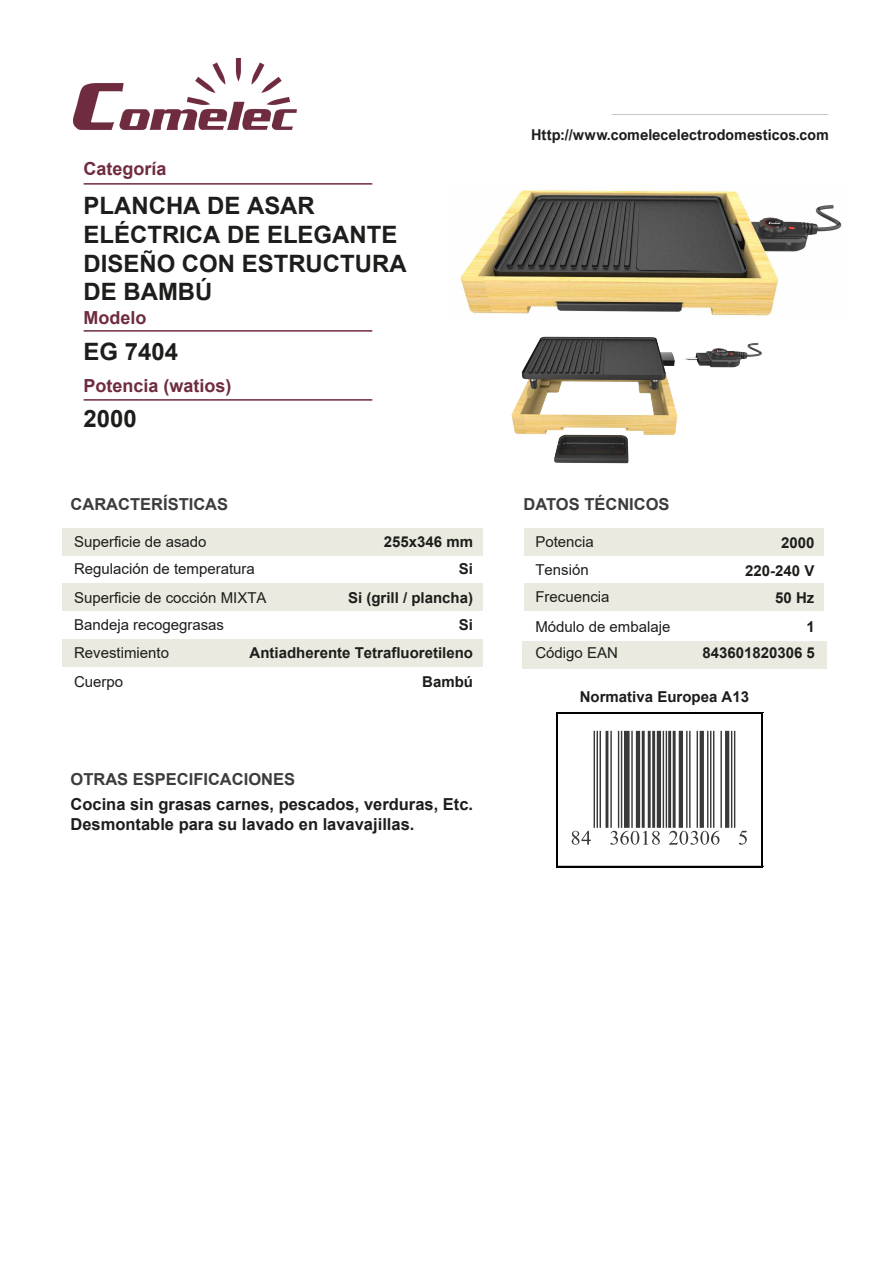
<style>
.page{position:relative;width:893px;height:1263px;background:#fff}
.page>*{position:absolute;margin:0;border:0;box-sizing:border-box;transform-origin:0 0}
.t1{font:700 23.85px/28.7px "Arial";color:#1d1d1b}
.t2{font:700 18px "Arial";color:#6f2c3f}
.t3{font:700 16.5px/19.8px "Arial";color:#1d1d1b}
.t4{font:700 16.5px "Arial";color:#3c3c3b}
.t5{font:15px/28.5px "Arial";color:#1d1d1b}
.t6{font:700 15px/28.5px "Arial";color:#1d1d1b;text-align:right}
.t7{font:700 15px "Arial Nova";color:#1d1d1b}
</style>
<div class="page">
<div style="left:63px;top:528px;width:420px;height:28px;background:#eaeae0"></div>
<div style="left:63px;top:583px;width:420px;height:28px;background:#eaeae0"></div>
<div style="left:63px;top:639px;width:420px;height:28px;background:#eaeae0"></div>
<div style="left:522px;top:641px;width:305px;height:28px;background:#eaeae0"></div>
<img style="left:73px;top:58px;width:223px;height:72px">
<hr style="left:84px;top:183px;width:288px;height:2px;background:#6f2c3f">
<hr style="left:84px;top:330px;width:288px;height:2px;background:#6f2c3f">
<hr style="left:84px;top:399px;width:288px;height:2px;background:#6f2c3f">
<div style="left:524px;top:528px;width:299px;height:28px;background:#eaeae0"></div>
<div style="left:524px;top:583px;width:299px;height:28px;background:#eaeae0"></div>
<img style="left:460px;top:190px;width:382px;height:127px">
<img style="left:511px;top:336px;width:251px;height:128px">
<hr style="left:556px;top:712px;width:2px;height:155px;background:#000">
<hr style="left:762px;top:712px;width:1px;height:155px;background:#000">
<hr style="left:556px;top:712px;width:207px;height:2px;background:#000">
<hr style="left:556px;top:866px;width:207px;height:1px;background:#000">
<p class="t2" style="left:84px;top:156px;width:85px">Categoría</p>
<h1 class="t1" style="left:84px;top:192px;width:324px">PLANCHA DE ASAR<br>ELÉCTRICA DE ELEGANTE<br>DISEÑO CON ESTRUCTURA<br>DE BAMBÚ</h1>
<p class="t2" style="left:84px;top:305px;width:65px">Modelo</p>
<h1 class="t1" style="left:84px;top:337px;width:96px">EG 7404</h1>
<p class="t2" style="left:84px;top:373px;width:150px">Potencia (watios)</p>
<h1 class="t1" style="left:84px;top:405px;width:55px">2000</h1>
<p class="t4" style="left:70px;top:492px;width:159px">CARACTERÍSTICAS</p>
<p class="t5" style="left:74px;top:527px;width:134px">Superficie de asado</p>
<p class="t6" style="left:384px;top:528px;width:91px">255x346 mm</p>
<p class="t5" style="left:74px;top:554px;width:182px">Regulación de temperatura</p>
<p class="t6" style="left:459px;top:555px;width:16px">Si</p>
<p class="t5" style="left:74px;top:583px;width:194px">Superficie de cocción MIXTA</p>
<p class="t6" style="left:348px;top:583px;width:127px">Si (grill / plancha)</p>
<p class="t5" style="left:74px;top:610px;width:152px">Bandeja recogegrasas</p>
<p class="t6" style="left:459px;top:610px;width:16px">Si</p>
<p class="t5" style="left:74px;top:638px;width:97px">Revestimiento</p>
<p class="t6" style="left:250px;top:639px;width:225px">Antiadherente Tetrafluoretileno</p>
<p class="t5" style="left:74px;top:667px;width:51px">Cuerpo</p>
<p class="t6" style="left:422px;top:667px;width:52px">Bambú</p>
<p class="t4" style="left:70px;top:767px;width:226px">OTRAS ESPECIFICACIONES</p>
<p class="t3" style="left:70px;top:795px;width:404px">Cocina sin grasas carnes, pescados, verduras, Etc.<br>Desmontable para su lavado en lavavajillas.</p>
<p class="t7" style="left:531px;top:126px;width:299px">Http://www.comelecelectrodomesticos.com</p>
<p class="t4" style="left:524px;top:492px;width:148px">DATOS TÉCNICOS</p>
<p class="t5" style="left:535px;top:527px;width:60px">Potencia<br>Tensión</p>
<p class="t5" style="left:535px;top:583px;width:76px">Frecuencia</p>
<p class="t6" style="left:745px;top:528px;width:71px">2000<br>220-240 V</p>
<p class="t6" style="left:775px;top:584px;width:41px">50 Hz</p>
<p class="t5" style="left:535px;top:612px;width:137px">Módulo de embalaje</p>
<p class="t6" style="left:807px;top:613px;width:10px">1</p>
<p class="t5" style="left:535px;top:638px;width:84px">Código EAN</p>
<p class="t6" style="left:702px;top:638px;width:114px">843601820306 5</p>
<p class="t6" style="left:580px;top:682px;width:171px">Normativa Europea A13</p>
</div>
